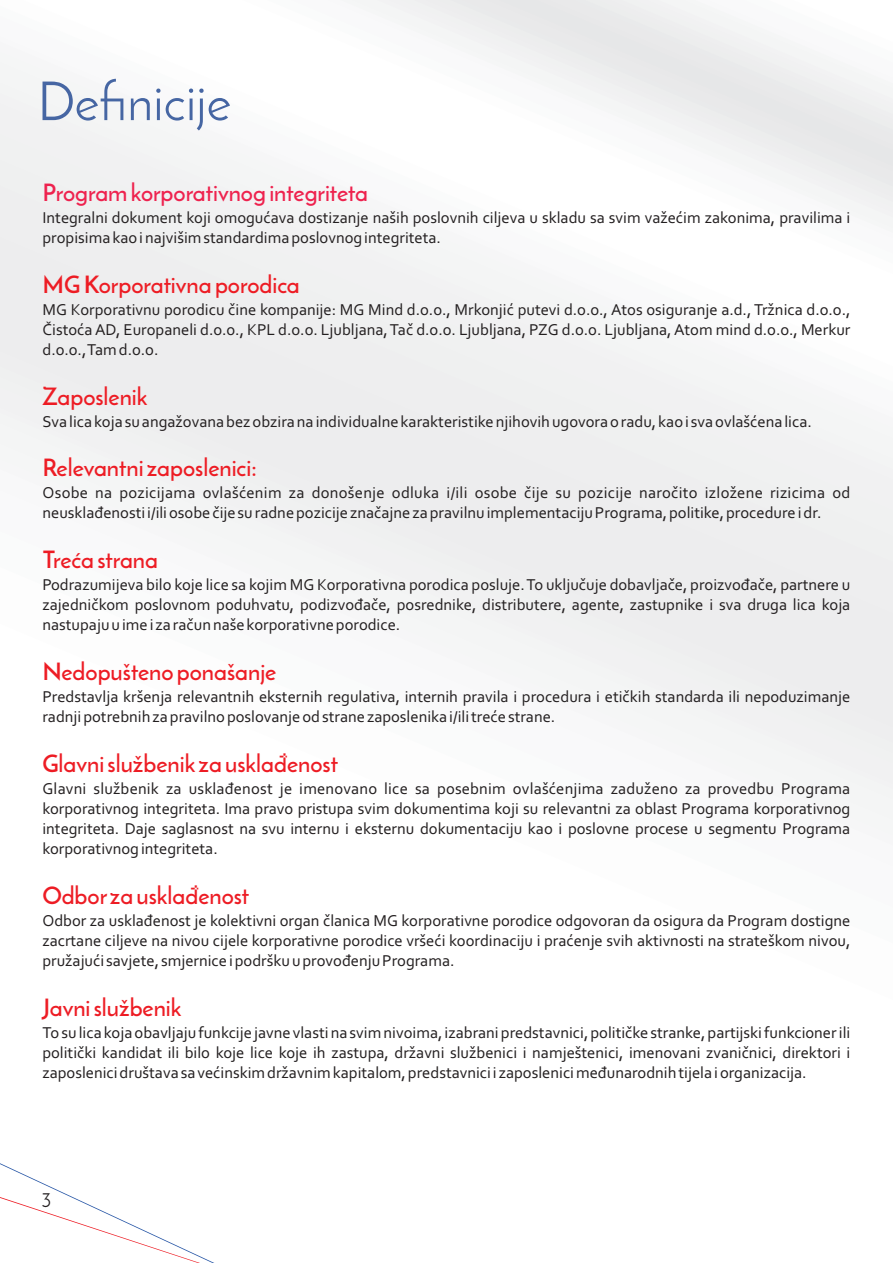
<style>
.page{position:relative;width:893px;height:1263px;background:#fff}
.page>*{position:absolute;margin:0;border:0;box-sizing:border-box;transform-origin:0 0}
.t1{font:54px "Josefin Sans";color:#4666a3}
.t2{font:600 24px "Josefin Sans";color:#ed1c24}
.t3{font:600 24px "Josefin Sans";color:#ee224e}
.t4{font:21px "Josefin Sans";color:#231f20}
.t5{font:16.5px/20.1px "Corbel";color:#231f20;text-align:justify}
</style>
<div class="page">
<svg style="left:0;top:1163px;width:214px;height:100px"></svg>
<h1 class="t1" style="left:37px;top:80px;width:196px">Definicije</h1>
<h2 class="t3" style="left:43px;top:183px;width:327px">Program korporativnog integriteta</h2>
<p class="t5" style="left:43px;top:209px;width:809px">Integralni dokument koji omogućava dostizanje naših poslovnih ciljeva u skladu sa svim važećim zakonima, pravilima i propisima kao i najvišim standardima poslovnog integriteta.</p>
<h2 class="t2" style="left:43px;top:275px;width:259px">MG Korporativna porodica</h2>
<p class="t5" style="left:43px;top:301px;width:809px">MG Korporativnu porodicu čine kompanije: MG Mind d.o.o., Mrkonjić putevi d.o.o., Atos osiguranje a.d., Tržnica d.o.o., Čistoća AD, Europaneli d.o.o., KPL d.o.o. Ljubljana, Tač d.o.o. Ljubljana, PZG d.o.o. Ljubljana, Atom mind d.o.o., Merkur d.o.o., Tam d.o.o.</p>
<h2 class="t2" style="left:43px;top:387px;width:106px">Zaposlenik</h2>
<p class="t5" style="left:43px;top:413px;width:771px">Sva lica koja su angažovana bez obzira na individualne karakteristike njihovih ugovora o radu, kao i sva ovlašćena lica.</p>
<h2 class="t2" style="left:42px;top:458px;width:216px">Relevantni zaposlenici:</h2>
<p class="t5" style="left:42px;top:484px;width:809px">Osobe na pozicijama ovlašćenim za donošenje odluka i/ili osobe čije su pozicije naročito izložene rizicima od neusklađenosti i/ili osobe čije su radne pozicije značajne za pravilnu implementaciju Programa, politike, procedure i dr.</p>
<h2 class="t2" style="left:42px;top:550px;width:117px">Treća strana</h2>
<p class="t5" style="left:42px;top:576px;width:809px">Podrazumijeva bilo koje lice sa kojim MG Korporativna porodica posluje. To uključuje dobavljače, proizvođače, partnere u zajedničkom poslovnom poduhvatu, podizvođače, posrednike, distributere, agente, zastupnike i sva druga lica koja nastupaju u ime i za račun naše korporativne porodice.</p>
<h2 class="t2" style="left:42px;top:662px;width:235px">Nedopušteno ponašanje</h2>
<p class="t5" style="left:42px;top:688px;width:809px">Predstavlja kršenja relevantnih eksternih regulativa, internih pravila i procedura i etičkih standarda ili nepoduzimanje radnji potrebnih za pravilno poslovanje od strane zaposlenika i/ili treće strane.</p>
<h2 class="t2" style="left:42px;top:754px;width:297px">Glavni službenik za usklađenost</h2>
<p class="t5" style="left:42px;top:780px;width:809px">Glavni službenik za usklađenost je imenovano lice sa posebnim ovlašćenjima zaduženo za provedbu Programa korporativnog integriteta. Ima pravo pristupa svim dokumentima koji su relevantni za oblast Programa korporativnog integriteta. Daje saglasnost na svu internu i eksternu dokumentaciju kao i poslovne procese u segmentu Programa korporativnog integriteta.</p>
<h2 class="t2" style="left:42px;top:886px;width:208px">Odbor za usklađenost</h2>
<p class="t5" style="left:42px;top:912px;width:809px">Odbor za usklađenost je kolektivni organ članica MG korporativne porodice odgovoran da osigura da Program dostigne zacrtane ciljeve na nivou cijele korporativne porodice vršeći koordinaciju i praćenje svih aktivnosti na strateškom nivou, pružajući savjete, smjernice i podršku u provođenju Programa.</p>
<h2 class="t2" style="left:42px;top:998px;width:141px">Javni službenik</h2>
<p class="t5" style="left:42px;top:1024px;width:809px">To su lica koja obavljaju funkcije javne vlasti na svim nivoima, izabrani predstavnici, političke stranke,partijski funkcioner ili politički kandidat ili bilo koje lice koje ih zastupa, državni službenici i namještenici, imenovani zvaničnici, direktori i zaposlenici društava sa većinskim državnim kapitalom, predstavnici i zaposlenici međunarodnih tijela i organizacija.</p>
<p class="t4" style="left:41px;top:1192px;width:11px">3</p>
</div>
